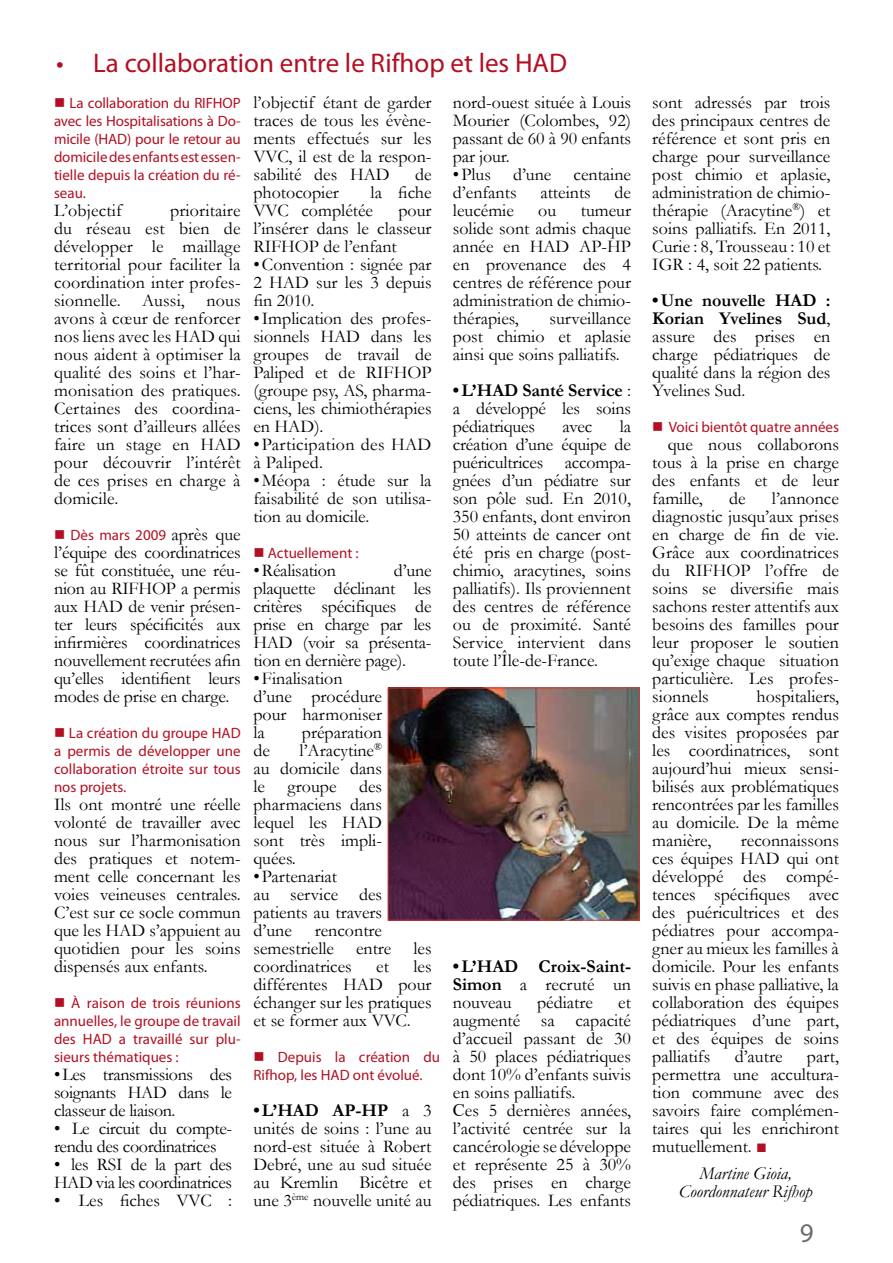
<style>
.page{position:relative;width:893px;height:1263px;background:#fff}
.page>*{position:absolute;margin:0;border:0;box-sizing:border-box;transform-origin:0 0}
.t1{font:27px "Myriad Pro";color:#b21022}
.t2{font:27px "Myriad Pro";color:#6b6c6e}
.t3{font:18px/18px "Garamond";color:#000;text-align:justify}
.t4{font:18px/18px "Garamond";letter-spacing:-.02em;color:#000}
.t5{font:700 18px/18px "Garamond";color:#000;text-align:justify}
.t6{font:italic 18px/18px "Garamond";color:#000;text-align:center}
.t7{font:18px/18px "Garamond";letter-spacing:.02em;color:#000}
.t8{font:15px/18px "Myriad Pro";color:#b21022;text-align:justify}
.s1{font-family:"Garamond";font-size:18px;color:#000}
.s2{font-weight:700}
.s3{font-weight:400}
.s4{font-family:"Times New Roman"}
.s5{color:#b21022}
</style>
<div class="page">
<img style="left:390px;top:689px;width:247px;height:230px">
<div style="left:388px;top:687px;width:251px;height:234px;border:1px solid #d03b31"></div>
<h1 class="t1" style="left:56px;top:46px;width:512px">• La collaboration entre le Rifhop et les HAD</h1>
<p class="t8" style="left:54px;top:94px;width:188px;text-indent:16px">La collaboration du RIFHOP avec les Hospitalisations à Do&shy;micile (HAD) pour le retour au domicile des enfants est essen&shy;tielle depuis la création du ré&shy;seau.</p>
<p class="t3" style="left:54px;top:201px;width:70px">L’objectif</p>
<p class="t3" style="left:54px;top:201px;width:188px;text-indent:116px">prioritaire du réseau est bien de développer le maillage territorial pour faciliter la coordination inter profes&shy;sionnelle. Aussi, nous avons à cœur de renforcer nos liens avec les HAD qui nous aident à optimiser la qualité des soins et l’har&shy;monisation des pratiques.<br>Certaines des coordina&shy;trices sont d’ailleurs allées faire un stage en HAD pour découvrir l’intérêt de ces prises en charge à domicile.</p>
<p class="t8" style="left:71px;top:526px;width:172px">Dès mars 2009 <span class="s1">après que</span></p>
<p class="t3" style="left:54px;top:543px;width:188px">l’équipe des coordinatrices se fût constituée, une réu&shy;nion au RIFHOP a permis aux HAD de venir présen&shy;ter leurs spécificités aux infirmières coordinatrices nouvellement recrutées afin qu’elles identifient leurs modes de prise en charge.</p>
<p class="t8" style="left:54px;top:724px;width:188px;text-indent:15px">La création du groupe HAD a permis de développer une collaboration étroite sur tous nos projets.</p>
<p class="t3" style="left:54px;top:795px;width:188px">Ils ont montré une réelle volonté de travailler avec nous sur l’harmonisation des pratiques et notem&shy;ment celle concernant les voies veineuses centrales.<br>C’est sur ce socle commun que les HAD s’appuient au quotidien pour les soins dispensés aux enfants.</p>
<p class="t8" style="left:54px;top:994px;width:188px;text-indent:17px">À raison de trois réunions annuelles, le groupe de travail des HAD a travaillé sur plu&shy;sieurs thématiques :</p>
<p class="t3" style="left:54px;top:1065px;width:180px">•Les transmissions des soignants HAD dans le classeur de liaison.</p>
<p class="t4" style="left:54px;top:1119px;width:180px">• Le circuit du compte&shy;rendu des coordinatrices</p>
<p class="t4" style="left:54px;top:1155px;width:180px">• les RSI de la part des<br>HAD via les coordinatrices</p>
<p class="t3" style="left:54px;top:1191px;width:180px">• Les fiches VVC :</p>
<p class="t3" style="left:253px;top:93px;width:180px">l’objectif étant de garder traces de tous les évène&shy;ments effectués sur les VVC, il est de la respon&shy;sabilité des HAD</p>
<p class="t3" style="left:415px;top:165px;width:18px">de</p>
<p class="t3" style="left:253px;top:183px;width:180px;text-indent:117px">la fiche<br>VVC complétée</p>
<p class="t3" style="left:253px;top:183px;width:87px">photocopier</p>
<p class="t3" style="left:253px;top:201px;width:180px;text-indent:145px">pour l’insérer dans le classeur RIFHOP de l’enfant</p>
<p class="t3" style="left:253px;top:255px;width:180px">•Convention : signée par 2 HAD sur les 3 depuis fin 2010.</p>
<p class="t3" style="left:253px;top:309px;width:180px">•Implication des profes&shy;sionnels HAD dans les groupes de travail de Paliped et de RIFHOP (groupe psy, AS, pharma&shy;ciens, les chimiothérapies en HAD).</p>
<p class="t7" style="left:253px;top:435px;width:180px">•Participation des HAD à Paliped.</p>
<p class="t3" style="left:253px;top:471px;width:180px">•Méopa : étude sur la faisabilité de son utilisa&shy;tion au domicile.</p>
<p class="t8" style="left:268px;top:544px;width:92px">Actuellement :</p>
<p class="t3" style="left:253px;top:561px;width:84px">•Réalisation</p>
<p class="t3" style="left:253px;top:561px;width:180px;text-indent:140px">d’une plaquette déclinant les critères spécifiques de prise en charge par les HAD (voir sa présenta&shy;tion en dernière page).</p>
<p class="t3" style="left:253px;top:669px;width:130px;text-align:left">•Finalisation d’une procédure pour harmoniser la</p>
<p class="t3" style="left:302px;top:723px;width:82px">préparation</p>
<p class="t3" style="left:253px;top:741px;width:130px;text-indent:46px">l’Aracytine<sup>® </sup>au domicile dans le groupe des pharmaciens dans lequel les HAD sont très impli&shy;quées.</p>
<p class="t3" style="left:253px;top:867px;width:130px;text-align:left">•Partenariat<br>au service des patients au travers d’une</p>
<p class="t3" style="left:253px;top:741px;width:18px">de</p>
<p class="t3" style="left:253px;top:921px;width:180px;text-align:left;text-indent:61px">rencontre semestrielle entre les coordinatrices</p>
<p class="t3" style="left:253px;top:957px;width:180px;text-indent:160px">les différentes HAD pour échanger sur les pratiques et se former aux VVC.</p>
<p class="t8" style="left:253px;top:1048px;width:188px;text-indent:24px">Depuis la création du<br>Rifhop, les HAD ont évolué.</p>
<p class="t3" style="left:253px;top:1101px;width:180px"><span class="s2">• L’HAD AP-HP</span> a 3 unités de soins : l’une au nord-est située à Robert Debré, une au sud située au Kremlin Bicêtre et une 3<sup>ème</sup> nouvelle unité au</p>
<p class="t3" style="left:376px;top:957px;width:14px">et</p>
<p class="t3" style="left:453px;top:93px;width:180px">nord-ouest située à Louis Mourier (Colombes, 92) passant de 60 à 90 enfants par jour.</p>
<p class="t3" style="left:453px;top:165px;width:180px">•Plus d’une centaine d’enfants</p>
<p class="t3" style="left:540px;top:183px;width:52px">atteints</p>
<p class="t3" style="left:614px;top:183px;width:18px">de</p>
<p class="t3" style="left:453px;top:201px;width:62px">leucémie</p>
<p class="t3" style="left:538px;top:201px;width:19px">ou</p>
<p class="t3" style="left:453px;top:201px;width:180px;text-indent:128px">tumeur solide sont admis chaque année en HAD AP-HP en provenance des 4 centres de référence pour administration de chimio&shy;thérapies,</p>
<p class="t3" style="left:453px;top:309px;width:180px;text-indent:97px">surveillance post chimio et aplasie ainsi que soins palliatifs.</p>
<p class="t3" style="left:453px;top:381px;width:180px"><span class="s2">• L’HAD Santé Service</span> : a développé les soins pédiatriques</p>
<p class="t3" style="left:453px;top:417px;width:180px;text-indent:167px">la création d’une équipe de puéricultrices accompa&shy;gnées d’un pédiatre sur son pôle sud. En 2010, 350 enfants, dont environ 50 atteints de cancer ont été pris en charge (post&shy;chimio, aracytines, soins palliatifs). Ils proviennent des centres de référence ou de proximité. Santé Service intervient dans toute l’Île-de-France.</p>
<p class="t3" style="left:563px;top:417px;width:31px">avec</p>
<p class="t5" style="left:453px;top:957px;width:180px">• L’HAD Croix-Saint-Simon <span class="s3">a recruté un nouveau</span></p>
<p class="t3" style="left:537px;top:993px;width:57px">pédiatre</p>
<p class="t3" style="left:453px;top:993px;width:180px;text-align:left;text-indent:165px">et augmenté sa capacité d’accueil passant de 30 à 50 places pédiatriques dont 10% d’enfants suivis en soins palliatifs.<br><span class="s4">C</span>es 5 dernières années, l’activité centrée sur la cancérologie se développe et représente 25 à 30% des prises en charge pédiatriques. Les enfants</p>
<p class="t3" style="left:652px;top:93px;width:180px">sont adressés par trois des principaux centres de référence et sont pris en charge pour surveillance post chimio et aplasie, administration de chimio&shy;thérapie (Aracytine<sup>®</sup>) et soins palliatifs. En 2011, Curie : 8, Trousseau : 10 et IGR : 4, soit 22 patients.</p>
<p class="t3" style="left:652px;top:291px;width:180px"><span class="s2">• Une nouvelle HAD :<br>Korian Yvelines Sud</span>, assure des prises en charge pédiatriques de qualité dans la région des Yvelines Sud.</p>
<p class="t8" style="left:669px;top:418px;width:172px">Voici bientôt quatre années</p>
<p class="t3" style="left:652px;top:435px;width:188px;text-indent:15px">que nous collaborons tous à la prise en charge des enfants et de leur famille,</p>
<p class="t3" style="left:729px;top:489px;width:18px">de</p>
<p class="t3" style="left:652px;top:489px;width:188px;text-indent:120px">l’annonce diagnostic jusqu’aux prises en charge de fin de vie.<br>Grâce aux coordinatrices du RIFHOP l’offre de soins se diversifie mais sachons rester attentifs aux besoins des familles pour leur proposer le soutien qu’exige chaque situation particulière. Les profes&shy;sionnels</p>
<p class="t3" style="left:652px;top:687px;width:188px;text-indent:104px">hospitaliers, grâce aux comptes rendus des visites proposées par les coordinatrices, sont aujourd’hui mieux sensi&shy;bilisés aux problématiques rencontrées par les familles au domicile. De la même manière,</p>
<p class="t3" style="left:652px;top:831px;width:188px;text-indent:89px">reconnaissons ces équipes HAD qui ont développé des compé&shy;tences spécifiques avec des puéricultrices et des pédiatres pour accompa&shy;gner au mieux les familles à domicile. Pour les enfants suivis en phase palliative, la collaboration des équipes pédiatriques d’une part, et des équipes de soins palliatifs</p>
<p class="t3" style="left:735px;top:1047px;width:49px">d’autre</p>
<p class="t3" style="left:652px;top:1047px;width:188px;text-indent:155px">part, permettra une accultura&shy;tion commune avec des savoirs faire complémen&shy;taires qui les enrichiront mutuellement. <span class="s5">■</span></p>
<p class="t6" style="left:679px;top:1163px;width:135px">Martine Gioia,<br>Coordonnateur Rifhop</p>
<h1 class="t2" style="left:800px;top:1216px;width:15px">9</h1>
</div>
